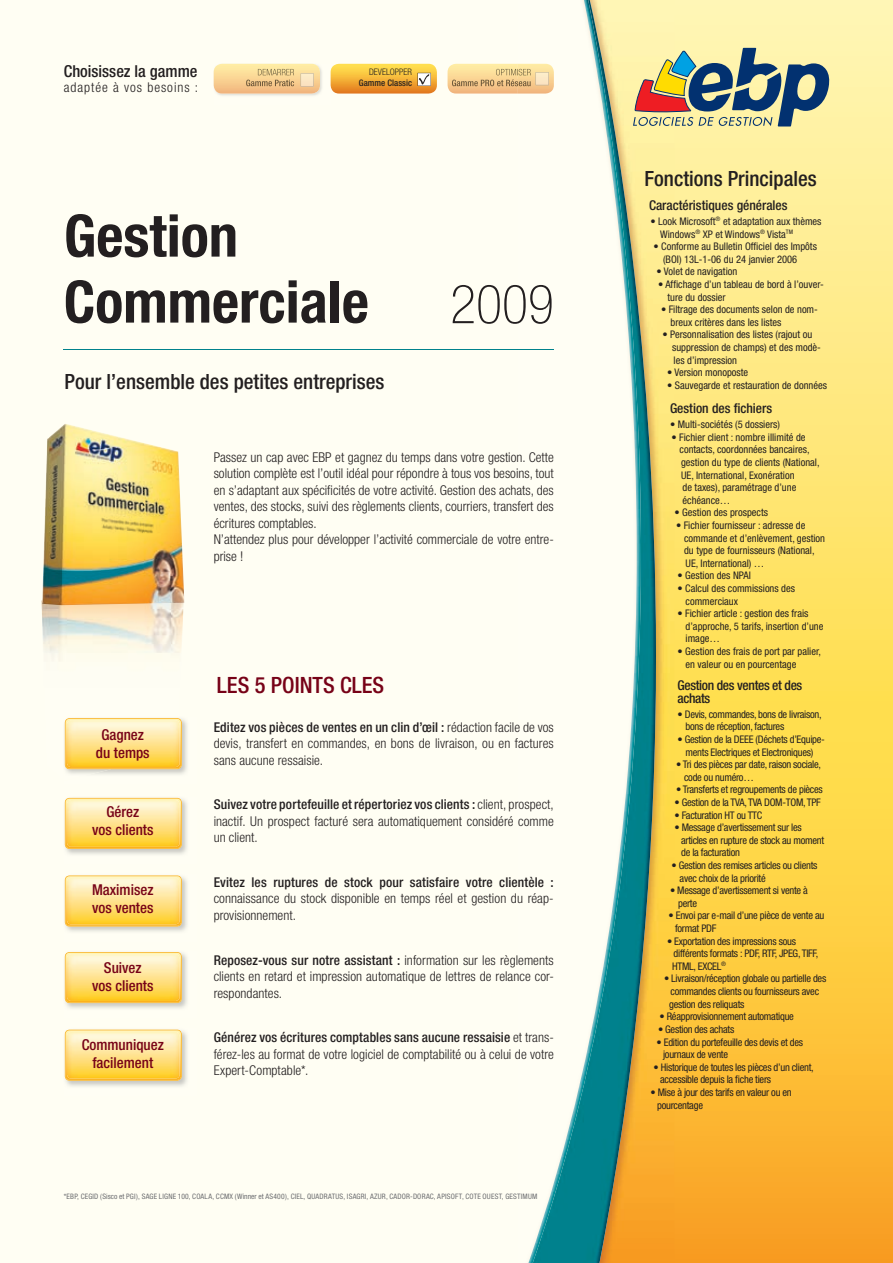
<style>
.page{position:relative;width:893px;height:1263px;background:#fff}
.page>*{position:absolute;margin:0;border:0;box-sizing:border-box;transform-origin:0 0}
.t1{font:700 condensed 58.5px/66px "Helvetica Neue";color:#231f20}
.t2{font:100 condensed 54px "Helvetica Neue";color:#231f20}
.t3{font:500 condensed 22.5px "Helvetica Neue";color:#770217}
.t4{font:500 condensed 21px "Helvetica Neue";color:#231f20}
.t5{font:500 condensed 16.5px "Helvetica Neue";color:#231f20}
.t6{font:500 condensed 15px/18px "Helvetica Neue";color:#770217;text-align:center}
.t7{font:300 condensed 13.5px/16.5px "Helvetica Neue";color:#231f20;text-align:justify}
.t8{font:500 condensed 13.5px "Helvetica Neue";color:#231f20}
.t9{font:500 condensed 13.5px/13.5px "Helvetica Neue";letter-spacing:-.025em;color:#231f20}
.t10{font:300 condensed 13.5px "Helvetica Neue";letter-spacing:.075em;color:#231f20}
.t11{font:condensed 10.5px/12.6px "Helvetica Neue";letter-spacing:-.015em;color:#231f20}
.t12{font:500 condensed 9px "Helvetica Neue";color:#231f20}
.t13{font:300 condensed 9px "Helvetica Neue";color:#231f20}
.t14{font:condensed 7.5px "Helvetica Neue";letter-spacing:.025em;color:#6c6d70}
.s1{font-weight:500}
</style>
<div class="page">
<svg style="left:746px;top:0;width:147px;height:1263px;background:#fed862"></svg>
<div style="left:0;top:0;width:746px;height:1263px;background:#fffef3"></div>
<div style="left:518px;top:0;width:10px;height:1263px;background:#fffef4"></div>
<img style="left:528px;top:0;width:192px;height:1263px">
<div style="left:44px;top:687px;width:136px;height:93px;background:#fffef4"></div>
<img style="left:41px;top:599px;width:143px;height:88px">
<img style="left:63px;top:716px;width:134px;height:69px">
<img style="left:63px;top:716px;width:116px;height:65px">
<svg style="left:65px;top:718px;width:117px;height:51px"></svg>
<img style="left:67px;top:720px;width:113px;height:47px">
<img style="left:63px;top:796px;width:134px;height:69px">
<svg style="left:65px;top:798px;width:117px;height:51px"></svg>
<img style="left:67px;top:800px;width:113px;height:47px">
<img style="left:63px;top:874px;width:134px;height:68px">
<svg style="left:65px;top:875px;width:117px;height:51px"></svg>
<img style="left:67px;top:878px;width:113px;height:46px">
<img style="left:63px;top:950px;width:134px;height:69px">
<svg style="left:65px;top:952px;width:117px;height:51px"></svg>
<img style="left:67px;top:954px;width:113px;height:47px">
<img style="left:63px;top:1028px;width:134px;height:68px">
<svg style="left:65px;top:1030px;width:117px;height:51px"></svg>
<img style="left:67px;top:1032px;width:113px;height:46px">
<img style="left:213px;top:63px;width:118px;height:42px">
<svg style="left:214px;top:64px;width:106px;height:30px;background:#efcd92"></svg>
<img style="left:549px;top:64px;width:5px;height:30px">
<svg style="left:448px;top:64px;width:101px;height:30px;background:#ecc98f"></svg>
<svg style="left:331px;top:64px;width:106px;height:30px;background:#f1b445"></svg>
<svg style="left:633px;top:48px;width:196px;height:78px;background:#9f9f89"></svg>
<img style="left:42px;top:424px;width:142px;height:181px">
<hr style="left:64px;top:349px;width:490px;height:1px;background:#00828c">
<h3 class="t5" style="left:64px;top:61px;width:135px">Choisissez la gamme</h3>
<p class="t10" style="left:64px;top:79px;width:136px">adaptée à vos besoins :</p>
<p class="t13" style="left:369px;top:67px;width:44px">DEVELOPPER</p>
<p class="t12" style="left:359px;top:78px;width:55px">Gamme Classic</p>
<h1 class="t1" style="left:64px;top:202px;width:307px">Gestion<br>Commerciale</h1>
<h3 class="t4" style="left:65px;top:369px;width:321px">Pour l’ensemble des petites entreprises</h3>
<h2 class="t2" style="left:450px;top:274px;width:105px">2009</h2>
<p class="t7" style="left:214px;top:448px;width:342px;text-align:left">Passez un cap avec EBP et gagnez du temps dans votre gestion. Cette solution complète est l’outil idéal pour répondre à tous vos besoins, tout en s’adaptant aux spécificités de votre activité. Gestion des achats, des ventes, des stocks, suivi des règlements clients, courriers, transfert des écritures comptables.<br>N’attendez plus pour développer l’activité commerciale de votre entre&shy;prise !</p>
<h3 class="t3" style="left:217px;top:672px;width:169px">LES 5 POINTS CLES</h3>
<h3 class="t6" style="left:96px;top:725px;width:55px">Gagnez du temps</h3>
<p class="t7" style="left:214px;top:718px;width:342px"><span class="s1">Editez vos pièces de ventes en un clin d’œil :</span> rédaction facile de vos devis, transfert en commandes, en bons de livraison, ou en factures sans aucune ressaisie.</p>
<h3 class="t6" style="left:92px;top:803px;width:63px">Gérez<br>vos clients</h3>
<p class="t7" style="left:214px;top:796px;width:342px"><span class="s1">Suivez votre portefeuille et répertoriez vos clients :</span> client, prospect, inactif. Un prospect facturé sera automatiquement considéré comme un client.</p>
<h3 class="t6" style="left:92px;top:880px;width:63px;text-align:left">Maximisez vos ventes</h3>
<p class="t8" style="left:214px;top:874px;width:342px">Evitez les ruptures de stock pour satisfaire votre clientèle :</p>
<p class="t7" style="left:214px;top:890px;width:342px">connaissance du stock disponible en temps réel et gestion du réap&shy;provisionnement.</p>
<h3 class="t6" style="left:92px;top:958px;width:63px">Suivez<br>vos clients</h3>
<p class="t7" style="left:214px;top:951px;width:342px"><span class="s1">Reposez-vous sur notre assistant :</span> information sur les règlements clients en retard et impression automatique de lettres de relance cor&shy;respondantes.</p>
<h3 class="t6" style="left:82px;top:1036px;width:84px">Communiquez facilement</h3>
<p class="t7" style="left:214px;top:1029px;width:342px"><span class="s1">Générez vos écritures comptables sans aucune ressaisie</span> et trans&shy;férez-les au format de votre logiciel de comptabilité ou à celui de votre Expert-Comptable*.</p>
<p class="t14" style="left:64px;top:1192px;width:475px">*EBP, CEGID (Sisco et PGI), SAGE LIGNE 100, COALA, CCMX (Winner et AS400), CIEL, QUADRATUS, ISAGRI, AZUR, CADOR-DORAC, APISOFT, COTE OUEST, GESTIMUM</p>
<h3 class="t4" style="left:644px;top:166px;width:174px">Fonctions Principales</h3>
<p class="t8" style="left:649px;top:197px;width:140px">Caractéristiques générales</p>
<p class="t11" style="left:660px;top:215px;width:163px;text-indent:-10px">• Look Microsoft<sup>®</sup> et adaptation aux thèmes<br>Windows<sup>®</sup> XP et Windows<sup>®</sup> Vista<sup>TM</sup></p>
<p class="t11" style="left:663px;top:240px;width:155px;text-indent:-10px">• Conforme au Bulletin Officiel des Impôts (BOI) 13L-1-06 du 24 janvier 2006</p>
<p class="t11" style="left:656px;top:265px;width:82px">• Volet de navigation</p>
<p class="t11" style="left:668px;top:278px;width:158px;text-indent:-10px">• Affichage d’un tableau de bord à l’ouver&shy;ture du dossier</p>
<p class="t11" style="left:671px;top:303px;width:149px;text-indent:-10px">• Filtrage des documents selon de nom&shy;breux critères dans les listes</p>
<p class="t11" style="left:672px;top:328px;width:150px;text-indent:-10px">• Personnalisation des listes (rajout ou suppression de champs) et des modè&shy;les d’impression</p>
<p class="t11" style="left:667px;top:366px;width:83px">• Version monoposte</p>
<p class="t11" style="left:667px;top:379px;width:161px">• Sauvegarde et restauration de données</p>
<p class="t8" style="left:670px;top:401px;width:104px">Gestion des fichiers</p>
<p class="t11" style="left:670px;top:418px;width:111px">• Multi-sociétés (5 dossiers)</p>
<p class="t11" style="left:680px;top:431px;width:141px;text-indent:-8px">• Fichier client : nombre illimité de contacts, coordonnées bancaires, gestion du type de clients (National,<br>UE, International, Exonération<br>de taxes), paramétrage d’une échéance…</p>
<p class="t11" style="left:674px;top:506px;width:95px">• Gestion des prospects</p>
<p class="t11" style="left:684px;top:519px;width:143px;text-indent:-8px">• Fichier fournisseur : adresse de commande et d’enlèvement, gestion du type de fournisseurs (National,<br>UE, International) …</p>
<p class="t11" style="left:677px;top:569px;width:75px">• Gestion des NPAI</p>
<p class="t11" style="left:686px;top:582px;width:111px;text-indent:-8px">• Calcul des commissions des commerciaux</p>
<p class="t11" style="left:686px;top:607px;width:139px;text-indent:-8px">• Fichier article : gestion des frais d’approche, 5 tarifs, insertion d’une image…</p>
<p class="t11" style="left:686px;top:645px;width:137px;text-indent:-8px">• Gestion des frais de port par palier, en valeur ou en pourcentage</p>
<p class="t9" style="left:677px;top:678px;width:126px">Gestion des ventes et des achats</p>
<p class="t11" style="left:686px;top:708px;width:138px;text-indent:-8px">• Devis, commandes, bons de livraison, bons de réception, factures</p>
<p class="t11" style="left:677px;top:733px;width:149px;text-align:center">• Gestion de la DEEE (Déchets d’Equipe&shy;ments Electriques et Electroniques)</p>
<p class="t11" style="left:684px;top:758px;width:138px;text-indent:-8px">• Tri des pièces par date, raison sociale, code ou numéro…</p>
<p class="t11" style="left:676px;top:783px;width:148px">• Transferts et regroupements de pièces</p>
<p class="t11" style="left:674px;top:796px;width:148px">• Gestion de la TVA, TVA DOM-TOM, TPF</p>
<p class="t11" style="left:674px;top:808px;width:89px">• Facturation HT ou TTC</p>
<p class="t11" style="left:681px;top:821px;width:144px;text-indent:-7px">• Message d’avertissement sur les articles en rupture de stock au moment de la facturation</p>
<p class="t11" style="left:680px;top:859px;width:139px;text-indent:-8px">• Gestion des remises articles ou clients avec choix de la priorité</p>
<p class="t11" style="left:678px;top:884px;width:131px;text-indent:-8px">• Message d’avertissement si vente à perte</p>
<p class="t11" style="left:675px;top:909px;width:151px;text-indent:-7px">• Envoi par e-mail d’une pièce de vente au format PDF</p>
<p class="t11" style="left:672px;top:934px;width:148px;text-indent:-5px">• Exportation des impressions sous différents formats : PDF, RTF, JPEG, TIFF,<br>HTML, EXCEL<sup>®</sup></p>
<p class="t11" style="left:669px;top:972px;width:159px;text-indent:-5px">• Livraison/réception globale ou partielle des commandes clients ou fournisseurs avec gestion des reliquats</p>
<p class="t11" style="left:659px;top:1010px;width:136px">• Réapprovisionnement automatique</p>
<p class="t11" style="left:658px;top:1023px;width:78px">• Gestion des achats</p>
<p class="t11" style="left:663px;top:1035px;width:142px;text-indent:-7px">• Edition du portefeuille des devis et des journaux de vente</p>
<p class="t11" style="left:660px;top:1060px;width:155px;text-indent:-7px">• Historique de toutes les pièces d’un client, accessible depuis la fiche tiers</p>
<p class="t11" style="left:657px;top:1086px;width:136px;text-indent:-7px">• Mise à jour des tarifs en valeur ou en pourcentage</p>
</div>
